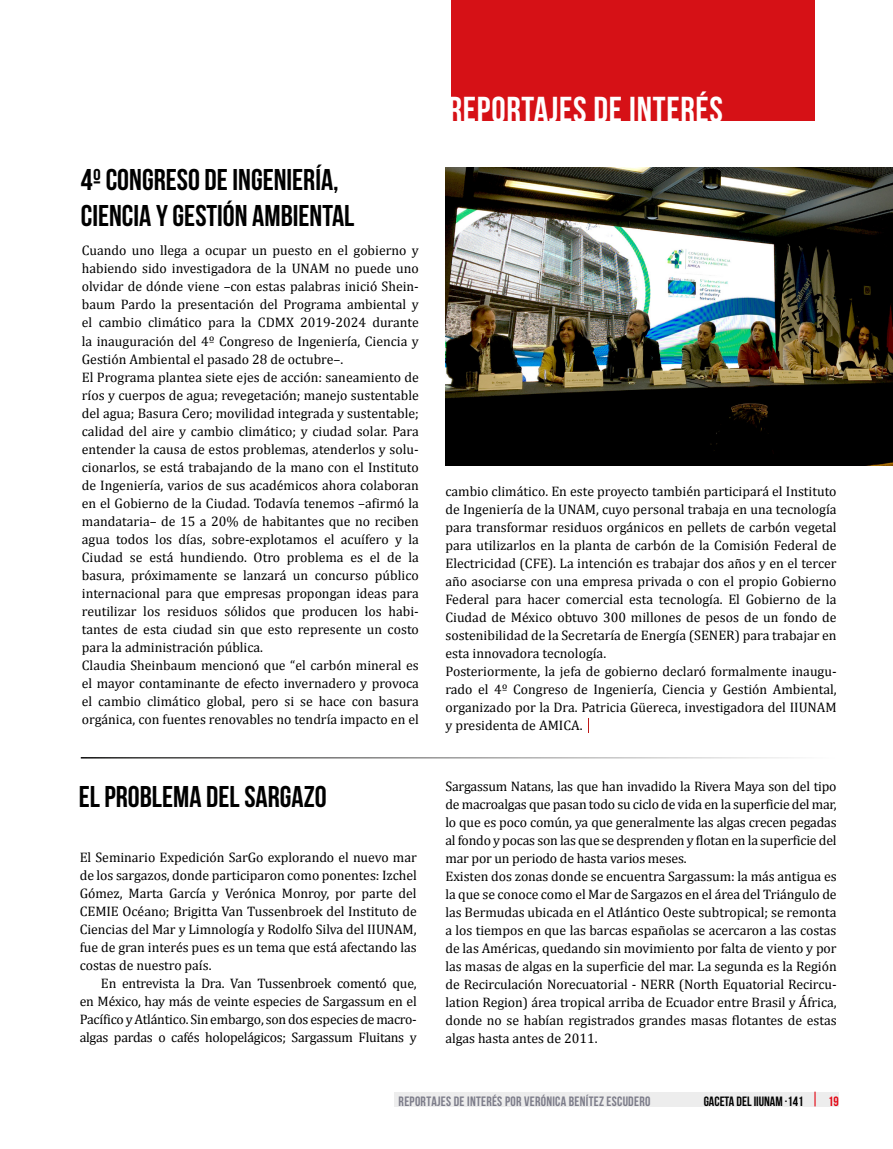
<style>
.page{position:relative;width:893px;height:1149px;background:#fff}
.page>*{position:absolute;margin:0;border:0;box-sizing:border-box;transform-origin:0 0}
.t1{font:700 36px "Bebas Neue";letter-spacing:.02em;color:#fff}
.t2{font:700 30px/36px "Bebas Neue";color:#000}
.t3{font:13.8px/18px "Cambria";color:#000}
.t4{font:700 13.5px "Bebas Neue";letter-spacing:.02em;color:#7c7c89}
.t5{font:700 13.5px "Bebas Neue";color:#000}
.t6{font:700 13.5px "Bebas Neue";color:#e30613}
</style>
<div class="page">
<svg style="left:395px;top:1091px;width:444px;height:15px;background:#eeeded"></svg>
<div style="left:451px;top:0;width:363px;height:120px;background:#d61116"></div>
<img style="left:445px;top:167px;width:448px;height:299px">
<svg style="left:588px;top:718px;width:1px;height:14px"></svg>
<h2 class="t2" style="left:81px;top:161px;width:275px">4º CONGRESO DE INGENIERÍA,<br>CIENCIA Y GESTIÓN AMBIENTAL</h2>
<p class="t3" style="left:82px;top:242px;width:339px">Cuando uno llega a ocupar un puesto en el gobierno y habiendo sido investigadora de la UNAM no puede uno olvidar de dónde viene –con estas palabras inició Shein&shy;baum Pardo la presentación del Programa ambiental y el cambio climático para la CDMX 2019-2024 durante la inauguración del 4º Congreso de Ingeniería, Ciencia y Gestión Ambiental el pasado 28 de octubre–.<br>El Programa plantea siete ejes de acción: saneamiento de ríos y cuerpos de agua; revegetación; manejo sustentable del agua; Basura Cero; movilidad integrada y sustentable; calidad del aire y cambio climático; y ciudad solar. Para entender la causa de estos problemas, atenderlos y solu&shy;cionarlos, se está trabajando de la mano con el Instituto de Ingeniería, varios de sus académicos ahora colaboran en el Gobierno de la Ciudad. Todavía tenemos –afirmó la mandataria– de 15 a 20% de habitantes que no reciben agua todos los días, sobre-explotamos el acuífero y la Ciudad se está hundiendo. Otro problema es el de la basura, próximamente se lanzará un concurso público internacional para que empresas propongan ideas para reutilizar los residuos sólidos que producen los habi&shy;tantes de esta ciudad sin que esto represente un costo para la administración pública.<br>Claudia Sheinbaum mencionó que “el carbón mineral es el mayor contaminante de efecto invernadero y provoca el cambio climático global, pero si se hace con basura orgánica, con fuentes renovables no tendría impacto en el</p>
<h2 class="t2" style="left:79px;top:777px;width:250px">EL PROBLEMA DEL SARGAZO</h2>
<p class="t3" style="left:80px;top:847px;width:339px;text-align:justify">El Seminario Expedición SarGo explorando el nuevo mar de los sargazos, donde participaron como ponentes: Izchel Gómez, Marta García y Verónica Monroy, por parte del CEMIE Océano; Brigitta Van Tussenbroek del Instituto de Ciencias del Mar y Limnología y Rodolfo Silva del IIUNAM, fue de gran interés pues es un tema que está afectando las costas de nuestro país.</p>
<p class="t3" style="left:80px;top:973px;width:339px;text-align:justify;text-indent:21px">En entrevista la Dra. Van Tussenbroek comentó que, en México, hay más de veinte especies de Sargassum en el Pacífico y Atlántico. Sin embargo, son dos especies de macro&shy;algas pardas o cafés holopelágicos; Sargassum Fluitans y</p>
<h1 class="t1" style="left:448px;top:89px;width:277px">REPORTAJES DE INTERÉS</h1>
<p class="t3" style="left:445px;top:482px;width:393px">cambio climático. En este proyecto también participará el Instituto de Ingeniería de la UNAM, cuyo personal trabaja en una tecnología para transformar residuos orgánicos en pellets de carbón vegetal para utilizarlos en la planta de carbón de la Comisión Federal de Electricidad (CFE). La intención es trabajar dos años y en el tercer año asociarse con una empresa privada o con el propio Gobierno Federal para hacer comercial esta tecnología. El Gobierno de la Ciudad de México obtuvo 300 millones de pesos de un fondo de sostenibilidad de la Secretaría de Energía (SENER) para trabajar en esta innovadora tecnología.<br>Posteriormente, la jefa de gobierno declaró formalmente inaugu&shy;rado el 4º Congreso de Ingeniería, Ciencia y Gestión Ambiental, organizado por la Dra. Patricia Güereca, investigadora del IIUNAM y presidenta de AMICA.</p>
<p class="t3" style="left:445px;top:776px;width:393px">Sargassum Natans, las que han invadido la Rivera Maya son del tipo de macroalgas que pasan todo su ciclo de vida en la superficie del mar, lo que es poco común, ya que generalmente las algas crecen pegadas al fondo y pocas son las que se desprenden y flotan en la superficie del mar por un periodo de hasta varios meses.<br>Existen dos zonas donde se encuentra Sargassum: la más antigua es la que se conoce como el Mar de Sargazos en el área del Triángulo de las Bermudas ubicada en el Atlántico Oeste subtropical; se remonta a los tiempos en que las barcas españolas se acercaron a las costas de las Américas, quedando sin movimiento por falta de viento y por las masas de algas en la superficie del mar. La segunda es la Región de Recirculación Norecuatorial - NERR (North Equatorial Recircu&shy;lation Region) área tropical arriba de Ecuador entre Brasil y África, donde no se habían registrados grandes masas flotantes de estas algas hasta antes de 2011.</p>
<p class="t4" style="left:399px;top:1093px;width:253px">REPORTAJES DE INTERÉS POR VERÓNICA BENÍTEZ ESCUDERO</p>
<p class="t5" style="left:704px;top:1093px;width:101px">GACETA DEL IIUNAM ·141</p>
<p class="t6" style="left:828px;top:1093px;width:12px">19</p>
</div>
